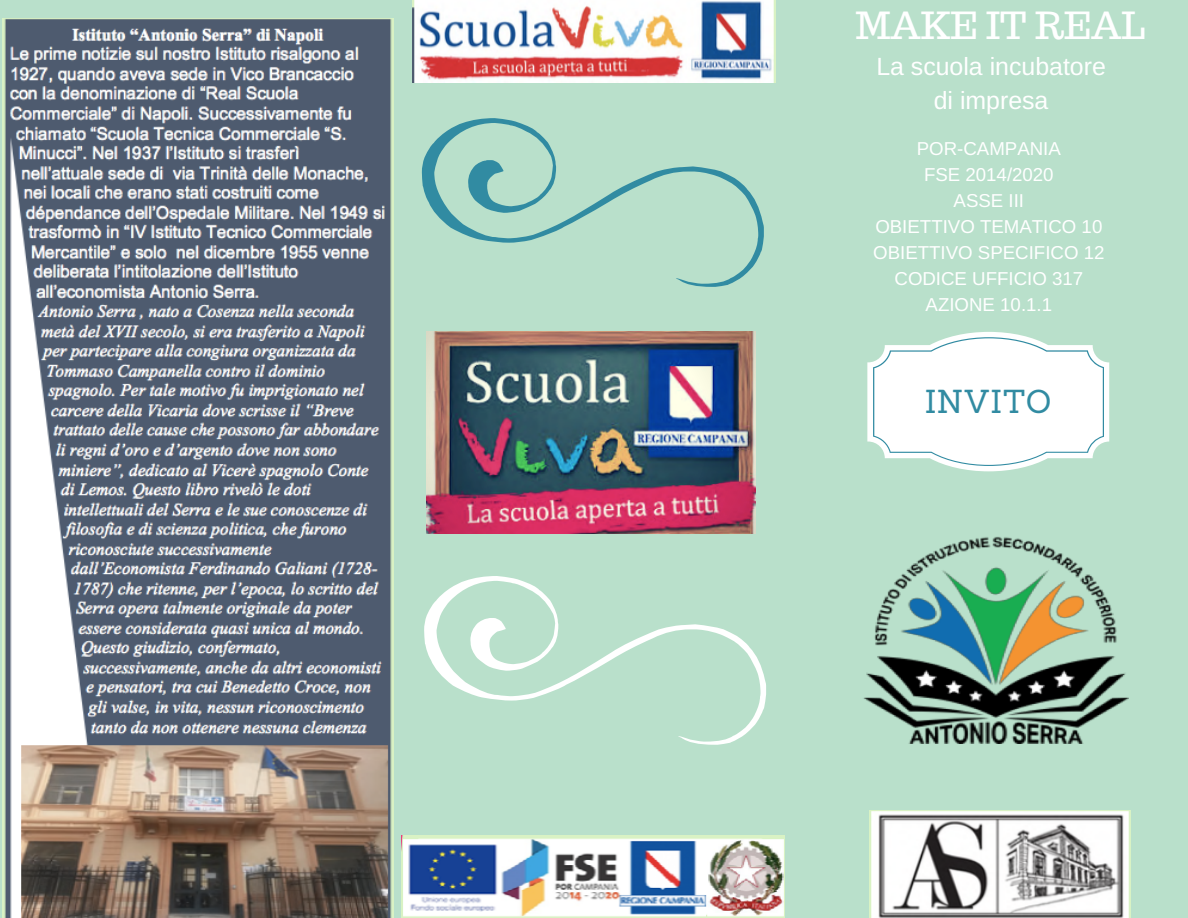
<style>
.page{position:relative;width:1188px;height:918px;background:#b9e0cb}
.page>*{position:absolute;margin:0;border:0;box-sizing:border-box;transform-origin:0 0}
.t1{font:37.35px "Trocchi";color:#fff}
.t2{font:32.4px "Sanchez";color:#318ba2}
.t3{font:24.9px/33.8px "Arimo";color:#fff;text-align:center}
.t4{font:18.75px/25.8px "Arimo";color:#fff;text-align:center}
</style>
<div class="page">
<img style="left:2px;top:18px;width:392px;height:900px">
<img style="left:402px;top:836px;width:382px;height:82px">
<img style="left:870px;top:810px;width:261px;height:108px">
<img style="left:413px;top:0;width:362px;height:82px">
<svg style="left:424px;top:576px;width:342px;height:169px"></svg>
<svg style="left:422px;top:118px;width:342px;height:169px"></svg>
<svg style="left:869px;top:810px;width:41px;height:5px"></svg>
<img style="left:426px;top:332px;width:330px;height:201px">
<img style="left:863px;top:537px;width:265px;height:207px">
<svg style="left:867px;top:332px;width:242px;height:139px;background:#eff7f4"></svg>
<h1 class="t1" style="left:855px;top:1px;width:291px">MAKE IT REAL</h1>
<h3 class="t3" style="left:876px;top:50px;width:231px">La scuola incubatore di impresa</h3>
<p class="t4" style="left:873px;top:136px;width:233px">POR-CAMPANIA<br>FSE 2014/2020<br>ASSE III<br>OBIETTIVO TEMATICO 10<br>OBIETTIVO SPECIFICO 12<br>CODICE UFFICIO 317<br>AZIONE 10.1.1</p>
<h2 class="t2" style="left:925px;top:380px;width:128px">INVITO</h2>
</div>
